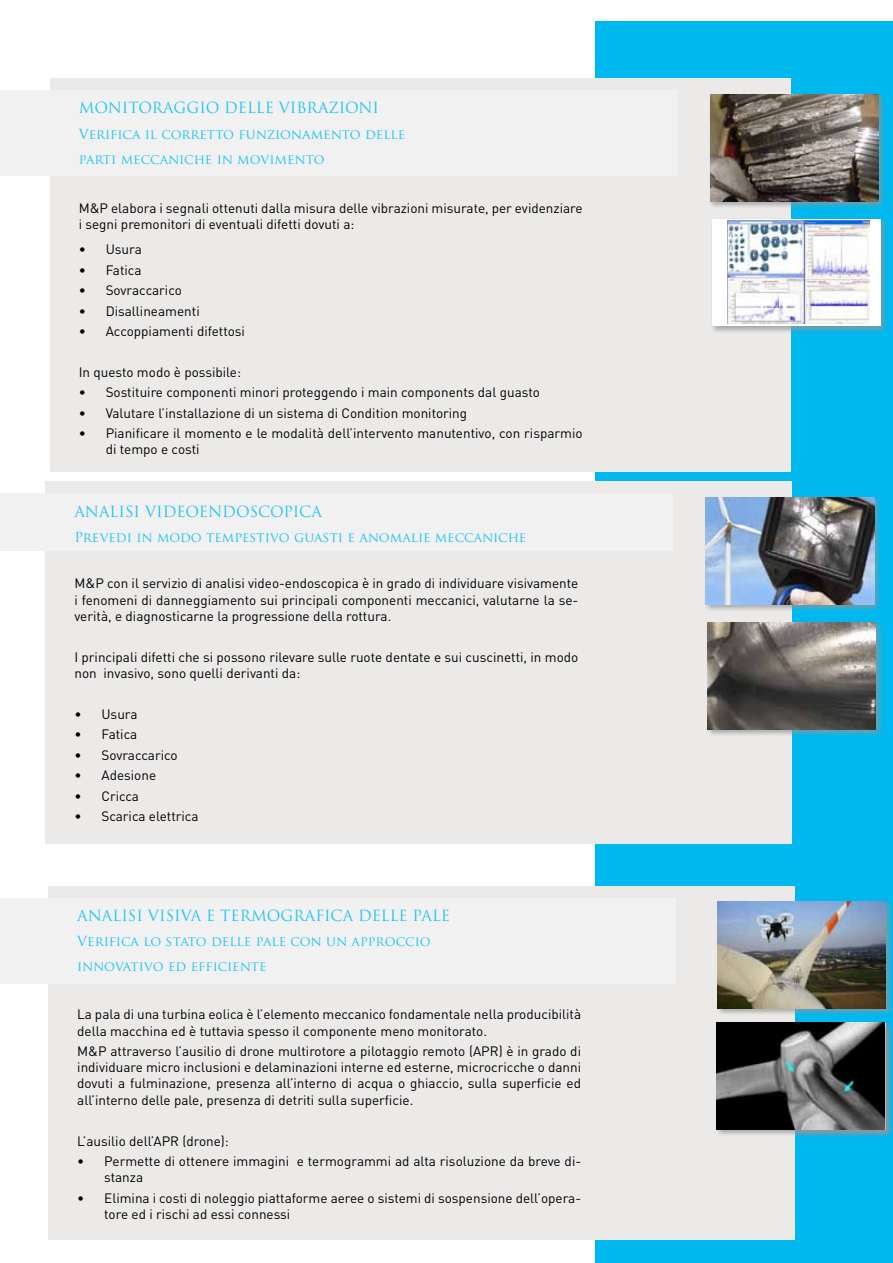
<style>
.page{position:relative;width:893px;height:1263px;background:#fff}
.page>*{position:absolute;margin:0;border:0;box-sizing:border-box;transform-origin:0 0}
.t1{font:15px "Trajan Pro";color:#20c4f4}
.t2{font:13.5px/16.2px "DIN";color:#000}
.t3{font:13.5px/25px "Trajan Pro";color:#20c4f4}
.t4{font:12px "DIN";color:#000}
</style>
<div class="page">
<div style="left:595px;top:21px;width:298px;height:1242px;background:#00b8ee"></div>
<div style="left:50px;top:79px;width:741px;height:393px;background:#eceae9"></div>
<div style="left:46px;top:482px;width:746px;height:362px;background:#eceae9"></div>
<div style="left:0;top:493px;width:673px;height:58px;background:#f1f1f2"></div>
<div style="left:704px;top:496px;width:177px;height:116px;background:#939598;opacity:.75"></div>
<img style="left:706px;top:498px;width:168px;height:106px">
<div style="left:706px;top:621px;width:177px;height:116px;background:#939598;opacity:.75"></div>
<img style="left:708px;top:622px;width:168px;height:107px">
<div style="left:708px;top:93px;width:178px;height:116px;background:#939598;opacity:.75"></div>
<img style="left:710px;top:95px;width:168px;height:106px">
<div style="left:710px;top:218px;width:177px;height:116px;background:#939598;opacity:.75"></div>
<div style="left:712px;top:219px;width:168px;height:107px;background:#fff"></div>
<img style="left:727px;top:220px;width:143px;height:104px">
<div style="left:49px;top:886px;width:746px;height:353px;background:#eceae9"></div>
<div style="left:0;top:90px;width:677px;height:85px;background:#f1f1f2"></div>
<div style="left:0;top:898px;width:676px;height:85px;background:#f1f1f2"></div>
<div style="left:715px;top:1021px;width:177px;height:116px;background:#939598;opacity:.75"></div>
<img style="left:716px;top:1023px;width:169px;height:106px">
<div style="left:716px;top:900px;width:177px;height:116px;background:#939598;opacity:.75"></div>
<img style="left:718px;top:901px;width:168px;height:107px">
<p class="t1" style="left:79px;top:99px;width:302px">MONITORAGGIO DELLE VIBRAZIONI</p>
<p class="t3" style="left:79px;top:121px;width:328px">Verifica il corretto funzionamento delle parti meccaniche in movimento</p>
<p class="t2" style="left:79px;top:200px;width:505px">M&amp;P elabora i segnali ottenuti dalla misura delle vibrazioni misurate, per evidenziare i segni premonitori di eventuali difetti dovuti a:</p>
<p class="t2" style="left:79px;top:241px;width:65px">• Usura</p>
<p class="t2" style="left:79px;top:261px;width:64px">• Fatica</p>
<p class="t2" style="left:79px;top:282px;width:105px">• Sovraccarico</p>
<p class="t2" style="left:79px;top:302px;width:123px">• Disallineamenti</p>
<p class="t2" style="left:79px;top:323px;width:168px">• Accoppiamenti difettosi</p>
<p class="t2" style="left:79px;top:364px;width:164px">In questo modo è possibile:</p>
<p class="t2" style="left:79px;top:384px;width:463px">• Sostituire componenti minori proteggendo i main components dal guasto</p>
<p class="t2" style="left:79px;top:404px;width:390px">• Valutare l’installazione di un sistema di Condition monitoring</p>
<p class="t2" style="left:106px;top:425px;width:478px;text-indent:-27px">• Pianificare il momento e le modalità dell’intervento manutentivo, con risparmio di tempo e costi</p>
<p class="t1" style="left:74px;top:502px;width:249px">ANALISI VIDEOENDOSCOPICA</p>
<p class="t3" style="left:74px;top:524px;width:453px">Prevedi in modo tempestivo guasti e anomalie meccaniche</p>
<p class="t2" style="left:74px;top:575px;width:505px;text-align:justify">M&amp;P con il servizio di analisi video-endoscopica è in grado di individuare visivamente i fenomeni di danneggiamento sui principali componenti meccanici, valutarne la se&shy;verità, e diagnosticarne la progressione della rottura.</p>
<p class="t2" style="left:74px;top:648px;width:505px">I principali difetti che si possono rilevare sulle ruote dentate e sui cuscinetti, in modo non invasivo, sono quelli derivanti da:</p>
<p class="t2" style="left:74px;top:705px;width:65px">• Usura</p>
<p class="t2" style="left:74px;top:726px;width:64px">• Fatica</p>
<p class="t2" style="left:74px;top:746px;width:105px">• Sovraccarico</p>
<p class="t2" style="left:74px;top:767px;width:83px">• Adesione</p>
<p class="t2" style="left:74px;top:787px;width:66px">• Cricca</p>
<p class="t2" style="left:74px;top:808px;width:126px">• Scarica elettrica</p>
<p class="t1" style="left:77px;top:906px;width:374px">ANALISI VISIVA E TERMOGRAFICA DELLE PALE</p>
<p class="t3" style="left:77px;top:928px;width:355px">Verifica lo stato delle pale con un approccio innovativo ed efficiente</p>
<p class="t2" style="left:77px;top:1006px;width:505px">La pala di una turbina eolica è l’elemento meccanico fondamentale nella producibilità della macchina ed è tuttavia spesso il componente meno monitorato.</p>
<p class="t2" style="left:77px;top:1043px;width:505px;text-align:justify">M&amp;P attraverso l’ausilio di drone multirotore a pilotaggio remoto (APR) è in grado di individuare micro inclusioni e delaminazioni interne ed esterne, microcricche o danni dovuti a fulminazione, presenza all’interno di acqua o ghiaccio, sulla superficie ed all’interno delle pale, presenza di detriti sulla superficie.</p>
<p class="t2" style="left:77px;top:1132px;width:153px">L’ausilio dell’APR (drone):</p>
<p class="t2" style="left:104px;top:1153px;width:478px;text-indent:-27px">• Permette di ottenere immagini e termogrammi ad alta risoluzione da breve di&shy;stanza</p>
<p class="t2" style="left:104px;top:1189px;width:478px;text-indent:-27px">• Elimina i costi di noleggio piattaforme aeree o sistemi di sospensione dell’opera&shy;tore ed i rischi ad essi connessi</p>
<p class="t1" style="left:77px;top:906px;width:28px">QU</p>
<p class="t1" style="left:129px;top:906px;width:207px">F CAZIONE TECNOLOGIE</p>
<p class="t3" style="left:151px;top:928px;width:289px">a qualità dell’aerogeneratore s elto</p>
<p class="t4" style="left:77px;top:1070px;width:212px">• Capacità produttiva del costruttore</p>
<p class="t4" style="left:77px;top:1088px;width:225px">• Contratti di fornitura e manutenzione</p>
<p class="t4" style="left:77px;top:1159px;width:302px">un sito operativo ed accesso ai dati storici di produzione.</p>
</div>
